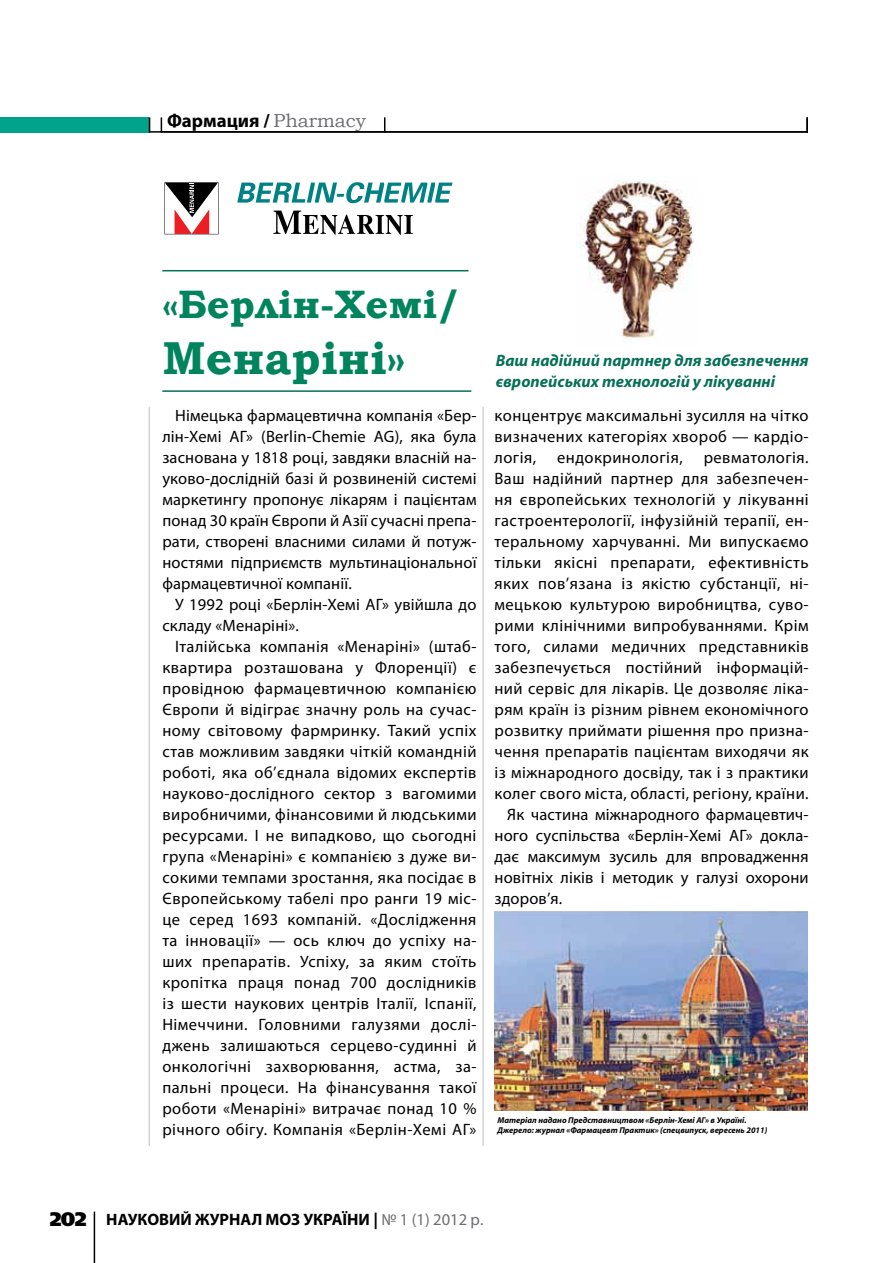
<style>
.page{position:relative;width:893px;height:1263px;background:#fff}
.page>*{position:absolute;margin:0;border:0;box-sizing:border-box;transform-origin:0 0}
.t1{font:700 46.2px "Bookman Old Style";color:#00845d}
.t2{font:700 39.75px "Bookman Old Style";color:#00845d}
.t3{font:700 18.9px "Myriad Pro";color:#000}
.t4{font:16.5px/21px "Myriad Pro";letter-spacing:.025em;color:#000;text-align:justify}
.t5{font:italic 700 16.5px/21px "Myriad Pro";color:#056f58}
.t6{font:700 16.5px "Myriad Pro";color:#000}
.t7{font:italic 700 8.4px/9.6px "Myriad Pro";color:#000}
.s1{font-family:"Bookman Old Style";font-weight:400;color:#6d6e71}
.s2{font-family:"Free Set Black C";font-weight:400;font-size:19.5px}
.s3{font-weight:400;color:#6d6e71}
</style>
<div class="page">
<hr style="left:94px;top:1211px;width:1px;height:52px;background:#000">
<svg style="left:161px;top:117px;width:1px;height:14px"></svg>
<svg style="left:384px;top:117px;width:1px;height:14px"></svg>
<div style="left:0;top:118px;width:149px;height:15px;background:#00a389"></div>
<hr style="left:149px;top:131px;width:659px;height:2px;background:#000">
<svg style="left:149px;top:117px;width:1px;height:16px"></svg>
<svg style="left:806px;top:117px;width:2px;height:16px"></svg>
<hr style="left:483px;top:407px;width:1px;height:739px;background:#bcbec0">
<hr style="left:149px;top:407px;width:1px;height:739px;background:#bcbec0">
<hr style="left:162px;top:390px;width:309px;height:2px;background:#056f58">
<hr style="left:162px;top:270px;width:306px;height:1px;background:#056f58">
<img style="left:495px;top:911px;width:313px;height:200px">
<img style="left:579px;top:180px;width:115px;height:158px">
<svg style="left:164px;top:182px;width:55px;height:52px"></svg>
<svg style="left:237px;top:182px;width:216px;height:53px"></svg>
<p class="t3" style="left:167px;top:108px;width:200px">Фармация / <span class="s1">Pharmacy</span></p>
<h2 class="t2" style="left:162px;top:276px;width:300px">«Берлін-Хемі/</h2>
<h1 class="t1" style="left:162px;top:324px;width:244px">Менаріні»</h1>
<p class="t4" style="left:162px;top:404px;width:316px;text-indent:13px">Німецька фармацевтична компанія «Бер&shy;лін-Хемі АГ» (Веrlin-Chemie AG), яка була заснована у 1818 році, завдяки власній на&shy;уково-дослідній базі й розвиненій системі маркетингу пропонує лікарям і пацієнтам понад 30 країн Європи й Азії сучасні препа&shy;рати, створені власними силами й потуж&shy;ностями підприємств мультинаціональної фармацевтичної компанії.</p>
<p class="t4" style="left:162px;top:593px;width:316px;text-indent:13px">У 1992 році «Берлін-Хемі АГ» увійшла до складу «Менаріні».</p>
<p class="t4" style="left:162px;top:635px;width:316px;text-indent:13px">Італійська компанія «Менаріні» (штаб&shy;квартира розташована у Флоренції) є провідною фармацевтичною компанією Європи й відіграє значну роль на сучас&shy;ному світовому фармринку. Такий успіх став можливим завдяки чіткій командній роботі, яка об’єднала відомих експертів науково-дослідного сектор з вагомими виробничими, фінансовими й людськими ресурсами. І не випадково, що сьогодні група «Менаріні» є компанією з дуже ви&shy;сокими темпами зростання, яка посідає в Європейському табелі про ранги 19 міс&shy;це серед 1693 компаній. «Дослідження та інновації» — ось ключ до успіху на&shy;ших препаратів. Успіху, за яким стоїть кропітка праця понад 700 дослідників із шести наукових центрів Італії, Іспанії, Німеччини. Головними галузями дослі&shy;джень залишаються серцево-судинні й онкологічні захворювання, астма, за&shy;пальні процеси. На фінансування такої роботи «Менаріні» витрачає понад 10 % річного обігу. Компанія «Берлін-Хемі АГ»</p>
<p class="t5" style="left:496px;top:349px;width:314px">Ваш надійний партнер для забезпечення європейських технологій у лікуванні</p>
<p class="t4" style="left:494px;top:404px;width:316px">концентрує максимальні зусилля на чітко визначених категоріях хвороб — кардіо&shy;логія,</p>
<p class="t4" style="left:557px;top:446px;width:127px">ендокринологія,</p>
<p class="t4" style="left:704px;top:446px;width:107px">ревматологія.</p>
<p class="t4" style="left:494px;top:467px;width:316px">Ваш надійний партнер для забезпечен-</p>
<p class="t4" style="left:494px;top:488px;width:316px">ня європейських технологій у лікуванні</p>
<p class="t4" style="left:494px;top:509px;width:316px">гастроентерології, інфузійній терапії, ен-</p>
<p class="t4" style="left:494px;top:530px;width:316px">теральному харчуванні. Ми випускаємо</p>
<p class="t4" style="left:494px;top:551px;width:316px">тільки якісні препарати, ефективність</p>
<p class="t4" style="left:494px;top:572px;width:316px">яких пов’язана із якістю субстанції, ні-</p>
<p class="t4" style="left:494px;top:593px;width:316px">мецькою культурою виробництва, суво-</p>
<p class="t4" style="left:494px;top:614px;width:316px">рими клінічними випробуваннями. Крім</p>
<p class="t4" style="left:494px;top:635px;width:316px">того, силами медичних представників</p>
<p class="t4" style="left:494px;top:656px;width:316px">забезпечується постійний інформацій-</p>
<p class="t4" style="left:494px;top:677px;width:316px">ний сервіс для лікарів. Це дозволяє ліка-</p>
<p class="t4" style="left:494px;top:698px;width:316px">рям країн із різним рівнем економічного</p>
<p class="t4" style="left:494px;top:719px;width:316px">розвитку приймати рішення про призна-</p>
<p class="t4" style="left:494px;top:740px;width:316px">чення препаратів пацієнтам виходячи як</p>
<p class="t4" style="left:494px;top:761px;width:316px">із міжнародного досвіду, так і з практики</p>
<p class="t4" style="left:494px;top:782px;width:316px">колег свого міста, області, регіону, країни.</p>
<p class="t4" style="left:507px;top:803px;width:303px">Як частина міжнародного фармацевтич-</p>
<p class="t4" style="left:494px;top:824px;width:316px">ного суспільства «Берлін-Хемі АГ» докла-</p>
<p class="t4" style="left:494px;top:845px;width:316px">дає максимум зусиль для впровадження</p>
<p class="t4" style="left:494px;top:866px;width:316px">новітніх ліків і методик у галузі охорони</p>
<p class="t4" style="left:494px;top:887px;width:69px">здоров’я.</p>
<p class="t7" style="left:497px;top:1115px;width:271px">Матеріал надано Представництвом «Берлін-Хемі АГ» в Україні.<br>Джерело: журнал «Фармацевт Практик» (спецвипуск, вересень 2011)</p>
<p class="t6" style="left:48px;top:1209px;width:193px"><span class="s2">202</span> НАУКОВИЙ ЖУРНАЛ</p>
<p class="t6" style="left:266px;top:1209px;width:219px">МОЗ УКРАЇНИ | <span class="s3">№ 1 (1) 2012 р.</span></p>
</div>
